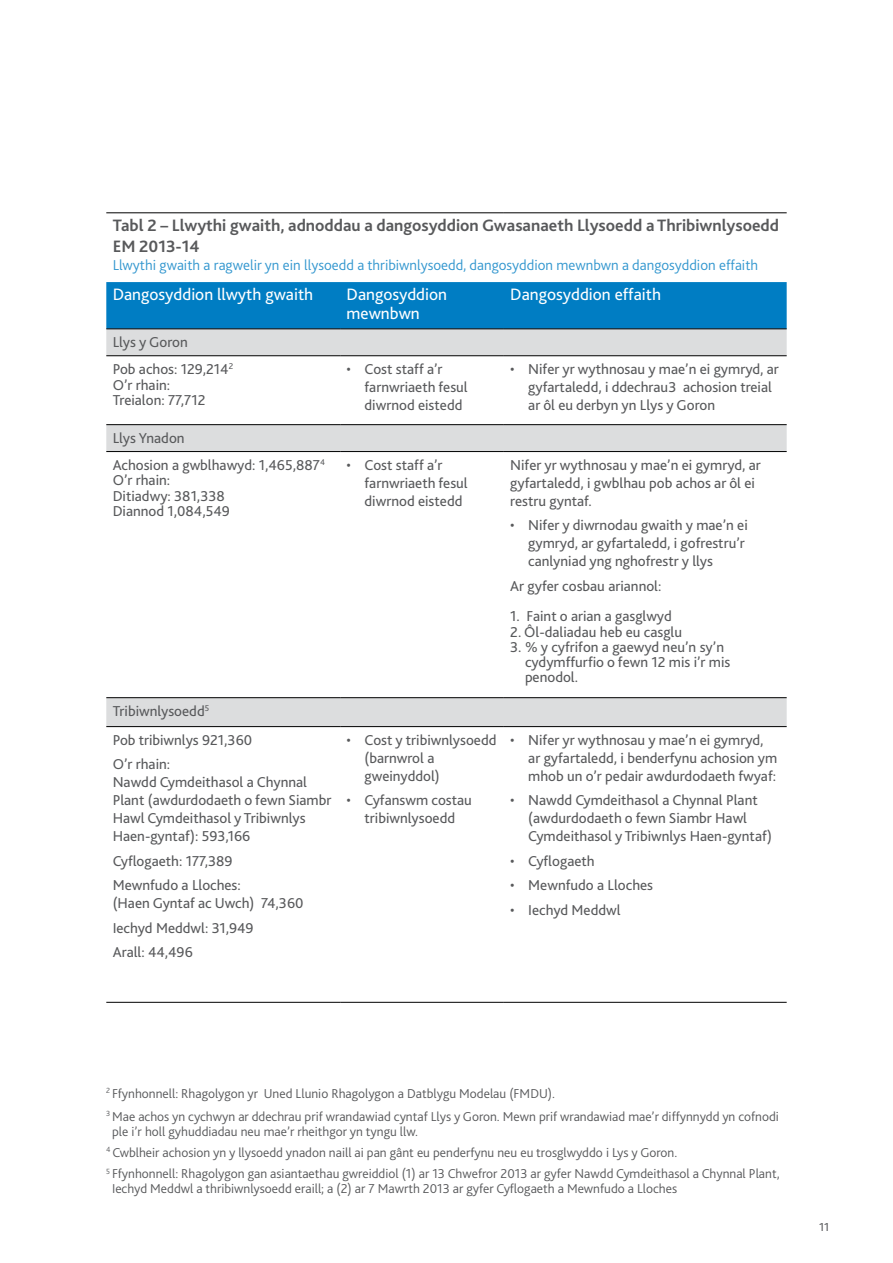
<style>
.page{position:relative;width:893px;height:1263px;background:#fff}
.page>*{position:absolute;margin:0;border:0;box-sizing:border-box;transform-origin:0 0}
.t1{font:700 17.25px/21px "Bliss 2";color:#58595b}
.t2{font:17.25px/19.5px "Bliss 2";color:#fff}
.t3{font:15px/18px "Bliss 2";color:#58595b}
.t4{font:300 15px "Bliss 2";color:#3397cf}
.t5{font:300 13.5px/21.5px "Bliss 2";color:#58595b}
.t6{font:12px "Bliss 2";color:#58595b}
.s1{font-weight:300}
</style>
<div class="page">
<div style="left:106px;top:282px;width:681px;height:47px;background:#007dc3"></div>
<svg style="left:106px;top:330px;width:681px;height:396px"></svg>
<hr style="left:106px;top:213px;width:234px;height:1px;background:#000">
<hr style="left:340px;top:213px;width:164px;height:1px;background:#000">
<hr style="left:504px;top:213px;width:283px;height:1px;background:#000">
<hr style="left:106px;top:329px;width:234px;height:1px;background:#000">
<hr style="left:340px;top:329px;width:164px;height:1px;background:#000">
<hr style="left:504px;top:329px;width:283px;height:1px;background:#000">
<hr style="left:106px;top:355px;width:234px;height:1px;background:#000">
<hr style="left:504px;top:355px;width:283px;height:1px;background:#000">
<hr style="left:340px;top:355px;width:164px;height:1px;background:#000">
<hr style="left:106px;top:424px;width:234px;height:1px;background:#000">
<hr style="left:340px;top:424px;width:164px;height:1px;background:#000">
<hr style="left:504px;top:424px;width:283px;height:1px;background:#000">
<hr style="left:106px;top:451px;width:234px;height:1px;background:#000">
<hr style="left:340px;top:451px;width:164px;height:1px;background:#000">
<hr style="left:504px;top:451px;width:283px;height:1px;background:#000">
<hr style="left:106px;top:697px;width:234px;height:1px;background:#000">
<hr style="left:340px;top:697px;width:164px;height:1px;background:#000">
<hr style="left:504px;top:697px;width:283px;height:1px;background:#000">
<hr style="left:106px;top:726px;width:234px;height:1px;background:#000">
<hr style="left:340px;top:726px;width:164px;height:1px;background:#000">
<hr style="left:504px;top:726px;width:283px;height:1px;background:#000">
<hr style="left:106px;top:1002px;width:234px;height:1px;background:#000">
<hr style="left:340px;top:1002px;width:164px;height:1px;background:#000">
<hr style="left:504px;top:1002px;width:283px;height:1px;background:#000">
<p class="t1" style="left:113px;top:214px;width:668px">Tabl 2 – Llwythi gwaith, adnoddau a dangosyddion Gwasanaeth Llysoedd a Thribiwnlysoedd<br>EM 2013-14</p>
<p class="t4" style="left:113px;top:255px;width:647px">Llwythi gwaith a ragwelir yn ein llysoedd a thribiwnlysoedd, dangosyddion mewnbwn a dangosyddion effaith</p>
<p class="t2" style="left:113px;top:284px;width:202px">Dangosyddion llwyth gwaith</p>
<p class="t2" style="left:347px;top:284px;width:102px">Dangosyddion mewnbwn</p>
<p class="t2" style="left:510px;top:284px;width:152px">Dangosyddion effaith</p>
<p class="t3" style="left:113px;top:328px;width:122px;line-height:26.8px">Llys y Goron<br>Pob achos: 129,214<sup>2</sup></p>
<p class="t3" style="left:113px;top:376px;width:94px;line-height:15.3px">O’r rhain:<br>Treialon: 77,712</p>
<p class="t3" style="left:365px;top:360px;width:105px;text-indent:-18px"><span class="s1">•</span> Cost staff a’r farnwriaeth fesul diwrnod eistedd</p>
<p class="t3" style="left:528px;top:360px;width:252px;text-indent:-18px"><span class="s1">•</span> Nifer yr wythnosau y mae’n ei gymryd, ar gyfartaledd, i ddechrau3 achosion treial ar ôl eu derbyn yn Llys y Goron</p>
<p class="t3" style="left:113px;top:424px;width:214px;line-height:26.8px">Llys Ynadon<br>Achosion a gwblhawyd: 1,465,887<sup>4</sup></p>
<p class="t3" style="left:113px;top:472px;width:119px;line-height:15.3px">O’r rhain:<br>Ditiadwy: 381,338<br>Diannod 1,084,549</p>
<p class="t3" style="left:113px;top:696px;width:141px;line-height:29px">Tribiwnlysoedd<sup>5<br></sup>Pob tribiwnlys 921,360</p>
<p class="t3" style="left:113px;top:755px;width:220px">O’r rhain:<br>Nawdd Cymdeithasol a Chynnal<br>Plant (awdurdodaeth o fewn Siambr<br>Hawl Cymdeithasol y Tribiwnlys<br>Haen-gyntaf): 593,166</p>
<p class="t3" style="left:113px;top:848px;width:130px;line-height:24.3px">Cyflogaeth: 177,389<br>Mewnfudo a Lloches:</p>
<p class="t3" style="left:113px;top:891px;width:192px;line-height:24.3px">(Haen Gyntaf ac Uwch) 74,360<br>Iechyd Meddwl: 31,949<br>Arall: 44,496</p>
<p class="t3" style="left:365px;top:456px;width:105px;text-indent:-18px"><span class="s1">•</span> Cost staff a’r farnwriaeth fesul diwrnod eistedd</p>
<p class="t3" style="left:510px;top:456px;width:252px">Nifer yr wythnosau y mae’n ei gymryd, ar gyfartaledd, i gwblhau pob achos ar ôl ei restru gyntaf.</p>
<p class="t3" style="left:528px;top:516px;width:221px;text-indent:-18px"><span class="s1">•</span> Nifer y diwrnodau gwaith y mae’n ei gymryd, ar gyfartaledd, i gofrestru’r canlyniad yng nghofrestr y llys</p>
<p class="t3" style="left:510px;top:576px;width:153px">Ar gyfer cosbau ariannol:</p>
<p class="t3" style="left:510px;top:607px;width:163px">1. Faint o arian a gasglwyd</p>
<p class="t3" style="left:510px;top:622px;width:173px">2. Ôl-daliadau heb eu casglu</p>
<p class="t3" style="left:525px;top:639px;width:207px;line-height:15px;text-indent:-15px">3. % y cyfrifon a gaewyd neu’n sy’n cydymffurfio o fewn 12 mis i’r mis penodol.</p>
<p class="t3" style="left:365px;top:731px;width:133px;text-indent:-18px"><span class="s1">•</span> Cost y tribiwnlysoedd (barnwrol a gweinyddol)</p>
<p class="t3" style="left:347px;top:791px;width:127px;text-align:center"><span class="s1">•</span> Cyfanswm costau tribiwnlysoedd</p>
<p class="t3" style="left:528px;top:731px;width:250px;text-indent:-18px"><span class="s1">•</span> Nifer yr wythnosau y mae’n ei gymryd, ar gyfartaledd, i benderfynu achosion ym mhob un o’r pedair awdurdodaeth fwyaf:</p>
<p class="t3" style="left:528px;top:791px;width:245px;text-indent:-18px"><span class="s1">•</span> Nawdd Cymdeithasol a Chynnal Plant (awdurdodaeth o fewn Siambr Hawl<br>Cymdeithasol y Tribiwnlys Haen-gyntaf)</p>
<p class="t3" style="left:510px;top:851px;width:86px"><span class="s1">•</span> Cyflogaeth</p>
<p class="t3" style="left:510px;top:876px;width:144px"><span class="s1">•</span> Mewnfudo a Lloches</p>
<p class="t3" style="left:510px;top:900px;width:112px"><span class="s1">•</span> Iechyd Meddwl</p>
<p class="t5" style="left:106px;top:1082px;width:674px;line-height:22.6px"><sup>2</sup> Ffynhonnell: Rhagolygon yr Uned Llunio Rhagolygon a Datblygu Modelau (FMDU).<br><sup>3</sup> Mae achos yn cychwyn ar ddechrau prif wrandawiad cyntaf Llys y Goron. Mewn prif wrandawiad mae’r diffynnydd yn cofnodi</p>
<p class="t5" style="left:106px;top:1120px;width:675px;text-indent:6px">ple i’r holl gyhuddiadau neu mae’r rheithgor yn tyngu llw.<br><sup>4</sup> Cwblheir achosion yn y llysoedd ynadon naill ai pan gânt eu penderfynu neu eu trosglwyddo i Lys y Goron.<br><sup>5</sup> Ffynhonnell: Rhagolygon gan asiantaethau gwreiddiol (1) ar 13 Chwefror 2013 ar gyfer Nawdd Cymdeithasol a Chynnal Plant,</p>
<p class="t5" style="left:112px;top:1178px;width:567px">Iechyd Meddwl a thribiwnlysoedd eraill; a (2) ar 7 Mawrth 2013 ar gyfer Cyflogaeth a Mewnfudo a Lloches</p>
<p class="t6" style="left:819px;top:1220px;width:12px">11</p>
</div>
